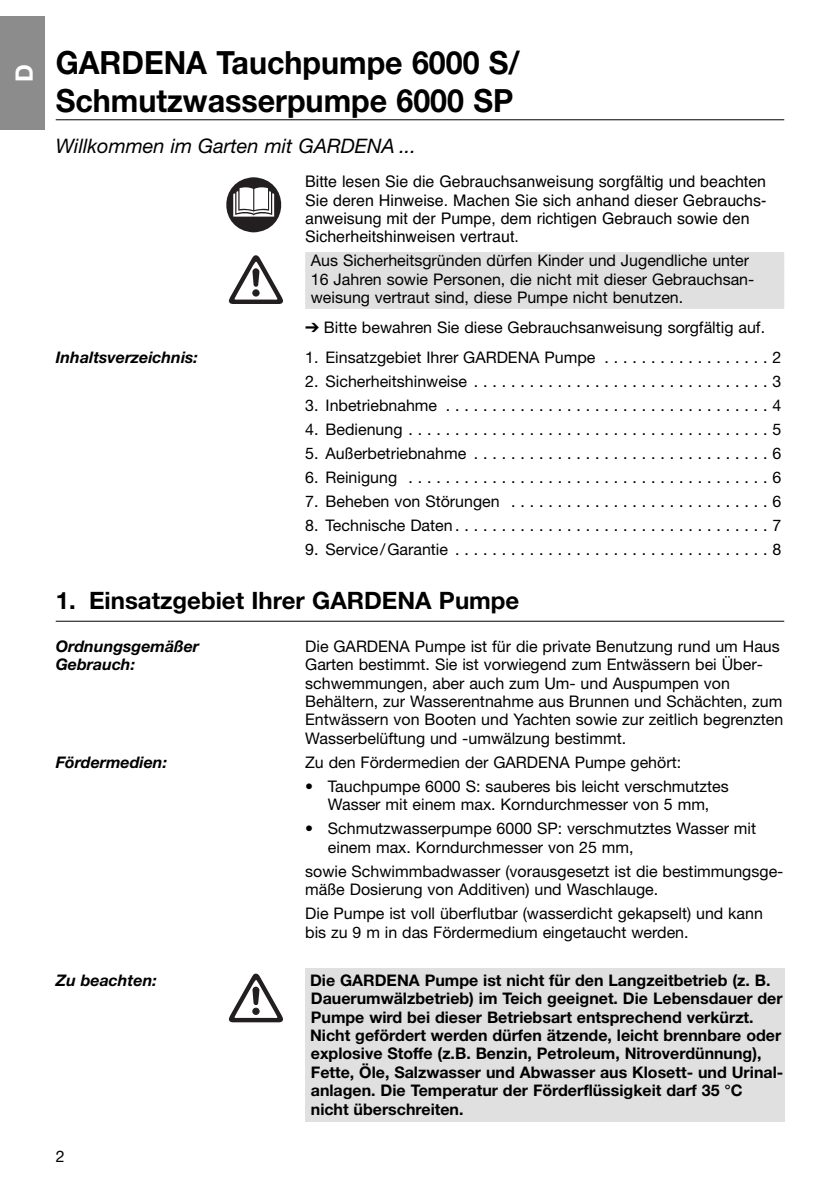
<style>
.page{position:relative;width:840px;height:1190px;background:#fff}
.page>*{position:absolute;margin:0;border:0;box-sizing:border-box;transform-origin:0 0}
.t1{font:700 32px/38.4px "Helvetica Neue";color:#000;scale:.95 1}
.t2{font:700 24px "Helvetica Neue";color:#000}
.t3{font:700 24px "Helvetica Neue";color:#fff}
.t4{font:italic 20px "Helvetica Neue";color:#000}
.t5{font:16px/18.4px "Helvetica Neue";color:#000}
.t6{font:700 16px/18.4px "Helvetica Neue";color:#000}
.t7{font:16px/18.4px "Helvetica";color:#000}
.t8{font:italic 700 16px "Helvetica Neue";color:#000}
</style>
<div class="page">
<div style="left:305px;top:968px;width:479px;height:154px;background:#e0e0e0"></div>
<div style="left:305px;top:252px;width:479px;height:20px;background:#e0e0e0"></div>
<div style="left:305px;top:270px;width:479px;height:20px;background:#e0e0e0"></div>
<div style="left:305px;top:289px;width:479px;height:20px;background:#e0e0e0"></div>
<hr style="left:56px;top:621px;width:728px;height:1px;background:#000">
<div style="left:0;top:17px;width:44px;height:113px;background:#8c8c8c"></div>
<hr style="left:56px;top:119px;width:728px;height:1px;background:#000">
<svg style="left:228px;top:255px;width:55px;height:49px"></svg>
<svg style="left:228px;top:974px;width:55px;height:48px"></svg>
<svg style="left:226px;top:177px;width:56px;height:55px"></svg>
<h2 class="t3" style="left:16px;top:82px;width:19px;rotate:-90deg">D</h2>
<h1 class="t1" style="left:56px;top:46px;width:490px">GARDENA Tauchpumpe 6000 S/<br>Schmutzwasserpumpe 6000 SP</h1>
<p class="t4" style="left:56px;top:139px;width:362px">Willkommen im Garten mit GARDENA ...</p>
<p class="t7" style="left:305px;top:174px;width:463px">Bitte lesen Sie die Gebrauchsanweisung sorgfältig und beachten Sie deren Hinweise. Machen Sie sich anhand dieser Gebrauchs&shy;anweisung mit der Pumpe, dem richtigen Gebrauch sowie den Sicherheitshinweisen vertraut.</p>
<p class="t5" style="left:311px;top:253px;width:445px">Aus Sicherheitsgründen dürfen Kinder und Jugendliche unter<br>16 Jahren sowie Personen, die nicht mit dieser Gebrauchsan&shy;weisung vertraut sind, diese Pumpe nicht benutzen.</p>
<p class="t5" style="left:305px;top:320px;width:461px">➔ Bitte bewahren Sie diese Gebrauchsanweisung sorgfältig auf.</p>
<p class="t8" style="left:56px;top:351px;width:144px">Inhaltsverzeichnis:</p>
<p class="t5" style="left:305px;top:349px;width:478px">1. Einsatzgebiet Ihrer GARDENA Pumpe . . . . . . . . . . . . . . . . . . 2</p>
<p class="t5" style="left:305px;top:373px;width:478px">2. Sicherheitshinweise . . . . . . . . . . . . . . . . . . . . . . . . . . . . . . . . 3</p>
<p class="t5" style="left:305px;top:397px;width:478px">3. Inbetriebnahme . . . . . . . . . . . . . . . . . . . . . . . . . . . . . . . . . . . 4</p>
<p class="t5" style="left:305px;top:421px;width:478px">4. Bedienung . . . . . . . . . . . . . . . . . . . . . . . . . . . . . . . . . . . . . . . 5</p>
<p class="t5" style="left:305px;top:445px;width:478px">5. Außerbetriebnahme . . . . . . . . . . . . . . . . . . . . . . . . . . . . . . . . 6</p>
<p class="t5" style="left:305px;top:469px;width:478px">6. Reinigung . . . . . . . . . . . . . . . . . . . . . . . . . . . . . . . . . . . . . . . 6</p>
<p class="t5" style="left:305px;top:493px;width:478px">7. Beheben von Störungen . . . . . . . . . . . . . . . . . . . . . . . . . . . . 6</p>
<p class="t5" style="left:305px;top:517px;width:478px">8. Technische Daten . . . . . . . . . . . . . . . . . . . . . . . . . . . . . . . . . . 7</p>
<p class="t5" style="left:305px;top:541px;width:478px">9. Service/Garantie . . . . . . . . . . . . . . . . . . . . . . . . . . . . . . . . . . 8</p>
<h2 class="t2" style="left:56px;top:592px;width:465px">1. Einsatzgebiet Ihrer GARDENA Pumpe</h2>
<p class="t8" style="left:56px;top:640px;width:145px">Ordnungsgemäßer</p>
<p class="t5" style="left:305px;top:638px;width:476px">Die GARDENA Pumpe ist für die private Benutzung rund um Haus</p>
<p class="t8" style="left:56px;top:659px;width:81px">Gebrauch:</p>
<p class="t5" style="left:305px;top:657px;width:480px">Garten bestimmt. Sie ist vorwiegend zum Entwässern bei Über&shy;schwemmungen, aber auch zum Um- und Auspumpen von Behältern, zur Wasserentnahme aus Brunnen und Schächten, zum Entwässern von Booten und Yachten sowie zur zeitlich begrenzten Wasserbelüftung und -umwälzung bestimmt.</p>
<p class="t8" style="left:56px;top:756px;width:113px">Fördermedien:</p>
<p class="t5" style="left:305px;top:755px;width:378px">Zu den Fördermedien der GARDENA Pumpe gehört:</p>
<p class="t5" style="left:305px;top:779px;width:425px;text-align:center">• Tauchpumpe 6000 S: sauberes bis leicht verschmutztes<br>Wasser mit einem max. Korndurchmesser von 5 mm,</p>
<p class="t5" style="left:328px;top:821px;width:430px;text-indent:-23px">• Schmutzwasserpumpe 6000 SP: verschmutztes Wasser mit einem max. Korndurchmesser von 25 mm,</p>
<p class="t5" style="left:305px;top:864px;width:480px">sowie Schwimmbadwasser (vorausgesetzt ist die bestimmungsge&shy;mäße Dosierung von Additiven) und Waschlauge.</p>
<p class="t5" style="left:305px;top:906px;width:459px">Die Pumpe ist voll überflutbar (wasserdicht gekapselt) und kann bis zu 9 m in das Fördermedium eingetaucht werden.</p>
<p class="t8" style="left:56px;top:974px;width:103px">Zu beachten:</p>
<p class="t6" style="left:310px;top:972px;width:475px">Die GARDENA Pumpe ist nicht für den Langzeitbetrieb (z. B.<br>Dauerumwälzbetrieb) im Teich geeignet. Die Lebensdauer der Pumpe wird bei dieser Betriebsart entsprechend verkürzt.<br>Nicht gefördert werden dürfen ätzende, leicht brennbare oder explosive Stoffe (z.B. Benzin, Petroleum, Nitroverdünnung), Fette, Öle, Salzwasser und Abwasser aus Klosett- und Urinal&shy;anlagen. Die Temperatur der Förderflüssigkeit darf 35 °C nicht überschreiten.</p>
<p class="t5" style="left:56px;top:1149px;width:10px">2</p>
</div>
